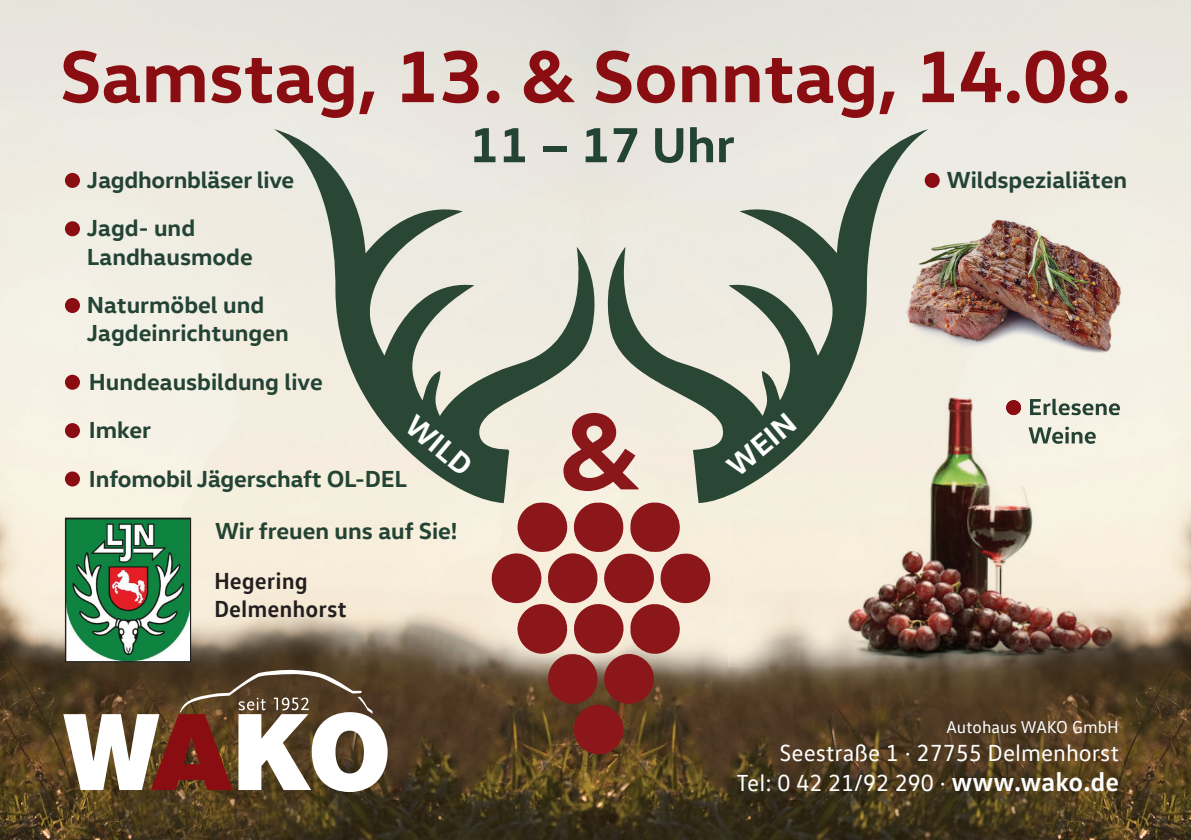
<style>
.page{position:relative;width:1191px;height:840px;background:#fff}
.page>*{position:absolute;margin:0;border:0;box-sizing:border-box;transform-origin:0 0}
.t1{font:700 110px "VW Head";color:#8a1719}
.t2{font:700 74.2px "VW Head";color:#890d11}
.t3{font:700 50px "VW Head";color:#234335}
.t4{font:700 30.2px "VW Head";color:#fff}
.t5{font:700 23.6px/48.4px "VW Head";color:#234335}
.t6{font:23.6px/29.2px "VW Text";color:#fff;text-align:right}
.t7{font:700 23.6px/28.4px "VW Text";color:#231f20}
.t8{font:17.4px "VW Text";color:#fff}
.s1{font-weight:700;font-size:27px}
</style>
<div class="page">
<img style="left:0;top:0;width:629px;height:839px">
<img style="left:629px;top:502px;width:141px;height:337px">
<img style="left:770px;top:666px;width:421px;height:173px">
<img style="left:928px;top:168px;width:196px;height:216px">
<div style="left:65px;top:173px;width:15px;height:15px;background:#890d11;border-radius:50%"></div>
<div style="left:65px;top:221px;width:15px;height:15px;background:#890d11;border-radius:50%"></div>
<div style="left:65px;top:298px;width:15px;height:15px;background:#890d11;border-radius:50%"></div>
<div style="left:65px;top:374px;width:15px;height:15px;background:#890d11;border-radius:50%"></div>
<div style="left:65px;top:423px;width:15px;height:15px;background:#890d11;border-radius:50%"></div>
<div style="left:65px;top:471px;width:15px;height:15px;background:#890d11;border-radius:50%"></div>
<div style="left:924px;top:173px;width:15px;height:15px;background:#890d11;border-radius:50%"></div>
<img style="left:728px;top:384px;width:463px;height:282px">
<img style="left:1006px;top:400px;width:15px;height:15px;border-radius:7px">
<img style="left:1021px;top:398px;width:99px;height:17px">
<img style="left:1006px;top:426px;width:89px;height:17px">
<svg style="left:274px;top:129px;width:321px;height:374px;background:#c2c6b9"></svg>
<svg style="left:605px;top:129px;width:323px;height:373px;background:#c2c5b9"></svg>
<svg style="left:488px;top:501px;width:224px;height:253px;background:#9d6458"></svg>
<svg style="left:63px;top:668px;width:324px;height:123px"></svg>
<img style="left:67px;top:519px;width:122px;height:141px">
<div style="left:65px;top:517px;width:126px;height:145px;border:1px solid #231f20"></div>
<h2 class="t2" style="left:60px;top:28px;width:1073px">Samstag, 13. &amp; Sonntag, 14.08.</h2>
<h3 class="t3" style="left:470px;top:112px;width:267px">11 – 17 Uhr</h3>
<p class="t5" style="left:87px;top:154px;width:209px">Jagdhornbläser live<br>Jagd- und</p>
<p class="t5" style="left:87px;top:231px;width:179px">Landhausmode<br>Naturmöbel und</p>
<p class="t5" style="left:87px;top:308px;width:322px">Jagdeinrichtungen<br>Hundeausbildung live<br>Imker<br>Infomobil Jägerschaft OL-DEL</p>
<p class="t5" style="left:215px;top:505px;width:244px">Wir freuen uns auf Sie!</p>
<p class="t5" style="left:946px;top:154px;width:182px">Wildspezialiäten</p>
<p class="t4" style="left:422px;top:405px;width:78px;rotate:40deg">WILD</p>
<h1 class="t1" style="left:558px;top:379px;width:83px">&amp;</h1>
<p class="t4" style="left:718px;top:455px;width:81px;rotate:-40deg">WEIN</p>
<p class="t7" style="left:214px;top:565px;width:134px">Hegering<br>Delmenhorst</p>
<p class="t8" style="left:946px;top:715px;width:174px">Autohaus WAKO GmbH</p>
<p class="t6" style="left:736px;top:737px;width:384px">Seestraße 1 · 27755 Delmenhorst<br>Tel: 0 42 21/92 290 · <span class="s1">www.wako.de</span></p>
</div>
